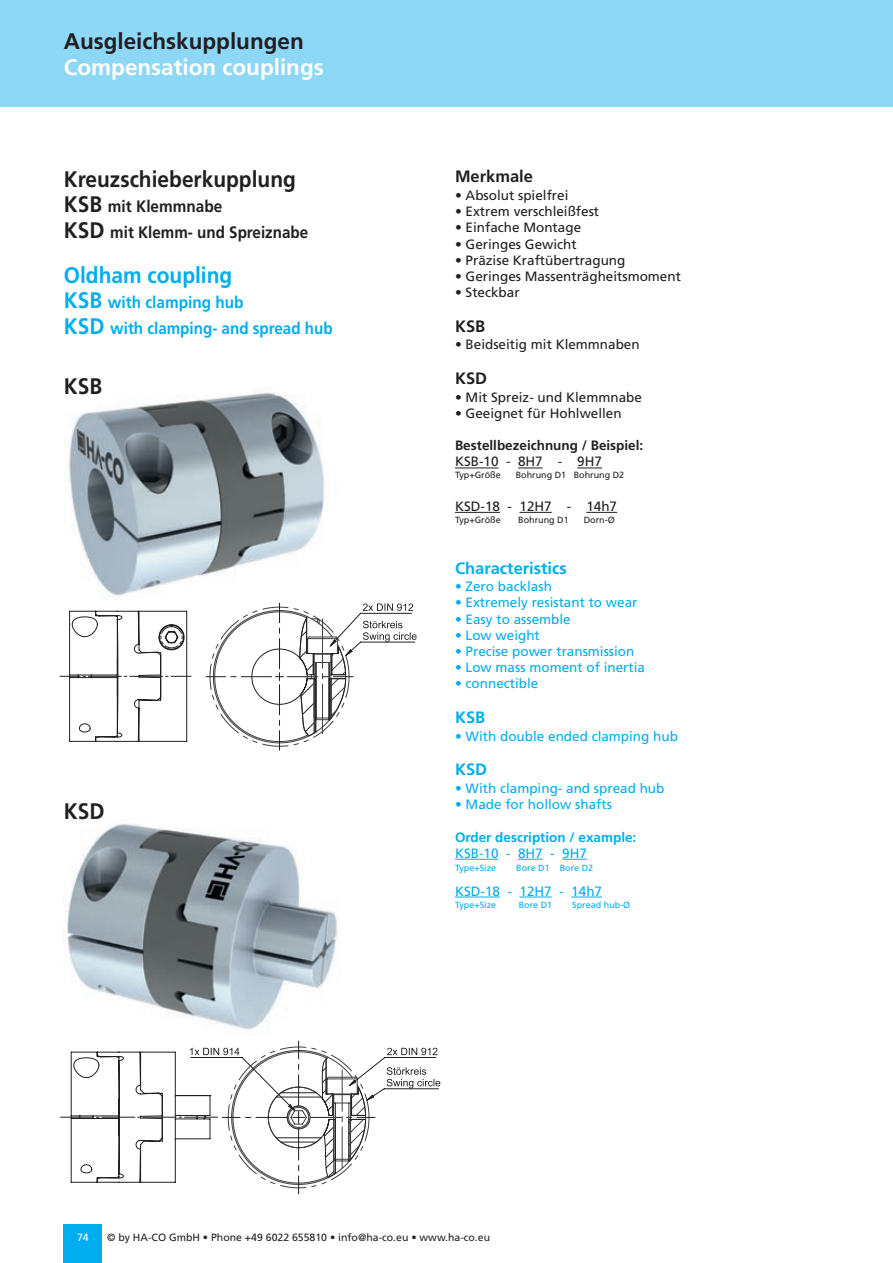
<style>
.page{position:relative;width:893px;height:1263px;background:#fff}
.page>*{position:absolute;margin:0;border:0;box-sizing:border-box;transform-origin:0 0}
.t1{font:700 22.5px "Frutiger";color:#231f20;scale:.93 1}
.t2{font:700 22.5px "Frutiger";color:#fff}
.t3{font:700 22.5px "Frutiger";color:#231f20}
.t4{font:700 22.5px "Frutiger";color:#00aeef;scale:.93 1}
.t5{font:700 16.5px/25.5px "Frutiger";color:#00aeef;scale:.93 1}
.t6{font:700 16.5px/25.5px "Frutiger";color:#231f20;scale:.93 1}
.t7{font:700 16.5px "Frutiger";color:#00aeef}
.t8{font:700 16.5px "Frutiger";color:#231f20}
.t9{font:13.5px "Frutiger";color:#231f20}
.t10{font:13.5px "Frutiger";color:#00aeef}
.t11{font:700 13.5px "Frutiger";color:#231f20}
.t12{font:700 13.5px "Frutiger";color:#00aeef}
.t13{font:10.5px "Frutiger";color:#231f20}
.t14{font:10.5px "Frutiger";color:#fff}
.t15{font:9px "Frutiger";color:#231f20}
.t16{font:9px "Frutiger";color:#00aeef}
.s1{font-size:22.5px}
</style>
<div class="page">
<hr style="left:462px;top:1052px;width:1px;height:140px;background:#231f20">
<hr style="left:451px;top:1052px;width:1px;height:140px;background:#231f20">
<hr style="left:56px;top:1262px;width:162px;height:1px;background:#231f20">
<img style="left:64px;top:823px;width:276px;height:207px">
<hr style="left:448px;top:600px;width:1px;height:154px;background:#231f20">
<hr style="left:437px;top:600px;width:1px;height:154px;background:#231f20">
<hr style="left:56px;top:600px;width:1px;height:154px;background:#231f20">
<hr style="left:56px;top:600px;width:138px;height:1px;background:#231f20">
<hr style="left:426px;top:600px;width:1px;height:154px;background:#231f20">
<svg style="left:56px;top:611px;width:135px;height:131px"></svg>
<img style="left:64px;top:392px;width:261px;height:207px">
<img style="left:64px;top:600px;width:130px;height:1px">
<div style="left:64px;top:1225px;width:38px;height:38px;background:#00aeef"></div>
<div style="left:0;top:0;width:893px;height:106px;background:#8dd7f7"></div>
<hr style="left:455px;top:468px;width:43px;height:1px;background:#231f20">
<svg style="left:518px;top:468px;width:25px;height:1px"></svg>
<svg style="left:577px;top:468px;width:25px;height:1px"></svg>
<hr style="left:455px;top:512px;width:45px;height:1px;background:#231f20">
<hr style="left:519px;top:512px;width:33px;height:1px;background:#231f20">
<hr style="left:586px;top:512px;width:31px;height:1px;background:#231f20">
<hr style="left:455px;top:859px;width:43px;height:1px;background:#00aeef">
<svg style="left:518px;top:859px;width:25px;height:1px"></svg>
<svg style="left:562px;top:859px;width:25px;height:1px"></svg>
<hr style="left:455px;top:897px;width:45px;height:1px;background:#00aeef">
<hr style="left:519px;top:897px;width:33px;height:1px;background:#00aeef">
<hr style="left:571px;top:897px;width:31px;height:1px;background:#00aeef">
<hr style="left:202px;top:1201px;width:225px;height:1px;background:#231f20">
<hr style="left:766px;top:600px;width:1px;height:168px;background:#231f20">
<hr style="left:746px;top:600px;width:1px;height:168px;background:#231f20">
<hr style="left:202px;top:600px;width:1px;height:168px;background:#231f20">
<hr style="left:202px;top:600px;width:225px;height:1px;background:#231f20">
<hr style="left:725px;top:600px;width:1px;height:168px;background:#231f20">
<svg style="left:202px;top:600px;width:215px;height:150px"></svg>
<hr style="left:892px;top:1036px;width:1px;height:167px;background:#231f20">
<hr style="left:186px;top:1036px;width:1px;height:167px;background:#231f20">
<hr style="left:886px;top:1036px;width:1px;height:167px;background:#231f20">
<hr style="left:186px;top:1262px;width:255px;height:1px;background:#231f20">
<svg style="left:60px;top:1036px;width:381px;height:158px"></svg>
<h1 class="t3" style="left:64px;top:33px;width:241px">Ausgleichskupplungen</h1>
<h1 class="t2" style="left:64px;top:58px;width:261px">Compensation couplings</h1>
<h1 class="t1" style="left:64px;top:170px;width:251px">Kreuzschieberkupplung</h1>
<p class="t6" style="left:64px;top:195px;width:264px"><span class="s1">KSB</span> mit Klemmnabe<br><span class="s1">KSD</span> mit Klemm- und Spreiznabe</p>
<h1 class="t4" style="left:64px;top:266px;width:183px">Oldham coupling</h1>
<p class="t5" style="left:64px;top:291px;width:291px"><span class="s1">KSB</span> with clamping hub<br><span class="s1">KSD</span> with clamping- and spread hub</p>
<h1 class="t1" style="left:64px;top:377px;width:43px">KSB</h1>
<h1 class="t1" style="left:64px;top:802px;width:45px">KSD</h1>
<p class="t8" style="left:455px;top:170px;width:79px">Merkmale</p>
<p class="t9" style="left:455px;top:190px;width:115px">• Absolut spielfrei</p>
<p class="t9" style="left:455px;top:206px;width:146px">• Extrem verschleißfest</p>
<p class="t9" style="left:455px;top:222px;width:128px">• Einfache Montage</p>
<p class="t9" style="left:455px;top:238px;width:123px">• Geringes Gewicht</p>
<p class="t9" style="left:455px;top:255px;width:172px">• Präzise Kraftübertragung</p>
<p class="t9" style="left:455px;top:271px;width:227px">• Geringes Massenträgheitsmoment</p>
<p class="t9" style="left:455px;top:287px;width:66px">• Steckbar</p>
<p class="t8" style="left:455px;top:319px;width:32px">KSB</p>
<p class="t9" style="left:455px;top:339px;width:186px">• Beidseitig mit Klemmnaben</p>
<p class="t8" style="left:455px;top:372px;width:34px">KSD</p>
<p class="t9" style="left:455px;top:391px;width:188px">• Mit Spreiz- und Klemmnabe</p>
<p class="t9" style="left:455px;top:408px;width:168px">• Geeignet für Hohlwellen</p>
<p class="t11" style="left:455px;top:440px;width:190px">Bestellbezeichnung / Beispiel:</p>
<p class="t9" style="left:455px;top:456px;width:149px">KSB-10 - 8H7 - 9H7</p>
<p class="t15" style="left:455px;top:472px;width:47px">Typ+Größe</p>
<p class="t15" style="left:516px;top:472px;width:110px">Bohrung D1 Bohrung D2</p>
<p class="t9" style="left:455px;top:501px;width:164px">KSD-18 - 12H7 - 14h7</p>
<p class="t15" style="left:455px;top:516px;width:47px">Typ+Größe</p>
<p class="t15" style="left:518px;top:516px;width:52px">Bohrung D1</p>
<p class="t15" style="left:584px;top:516px;width:32px">Dorn-Ø</p>
<p class="t7" style="left:455px;top:561px;width:113px">Characteristics</p>
<p class="t10" style="left:455px;top:581px;width:98px">• Zero backlash</p>
<p class="t10" style="left:455px;top:597px;width:184px">• Extremely resistant to wear</p>
<p class="t10" style="left:455px;top:613px;width:117px">• Easy to assemble</p>
<p class="t10" style="left:455px;top:630px;width:86px">• Low weight</p>
<p class="t10" style="left:455px;top:646px;width:181px">• Precise power transmission</p>
<p class="t10" style="left:455px;top:662px;width:191px">• Low mass moment of inertia</p>
<p class="t10" style="left:455px;top:678px;width:85px">• connectible</p>
<p class="t7" style="left:455px;top:711px;width:32px">KSB</p>
<p class="t10" style="left:455px;top:730px;width:224px">• With double ended clamping hub</p>
<p class="t7" style="left:455px;top:763px;width:34px">KSD</p>
<p class="t10" style="left:455px;top:783px;width:211px">• With clamping- and spread hub</p>
<p class="t10" style="left:455px;top:799px;width:158px">• Made for hollow shafts</p>
<p class="t12" style="left:455px;top:831px;width:183px">Order description / example:</p>
<p class="t10" style="left:455px;top:847px;width:134px">KSB-10 - 8H7 - 9H7</p>
<p class="t16" style="left:455px;top:864px;width:43px">Type+Size</p>
<p class="t16" style="left:516px;top:864px;width:79px">Bore D1 Bore D2</p>
<p class="t10" style="left:455px;top:885px;width:149px">KSD-18 - 12H7 - 14h7</p>
<p class="t16" style="left:455px;top:901px;width:43px">Type+Size</p>
<p class="t16" style="left:519px;top:901px;width:35px">Bore D1</p>
<p class="t16" style="left:572px;top:901px;width:60px">Spread hub-Ø</p>
<p class="t14" style="left:77px;top:1233px;width:13px">74</p>
<p class="t13" style="left:107px;top:1233px;width:385px">© by HA-CO GmbH • Phone +49 6022 655810 • info@ha-co.eu • www.ha-co.eu</p>
</div>
